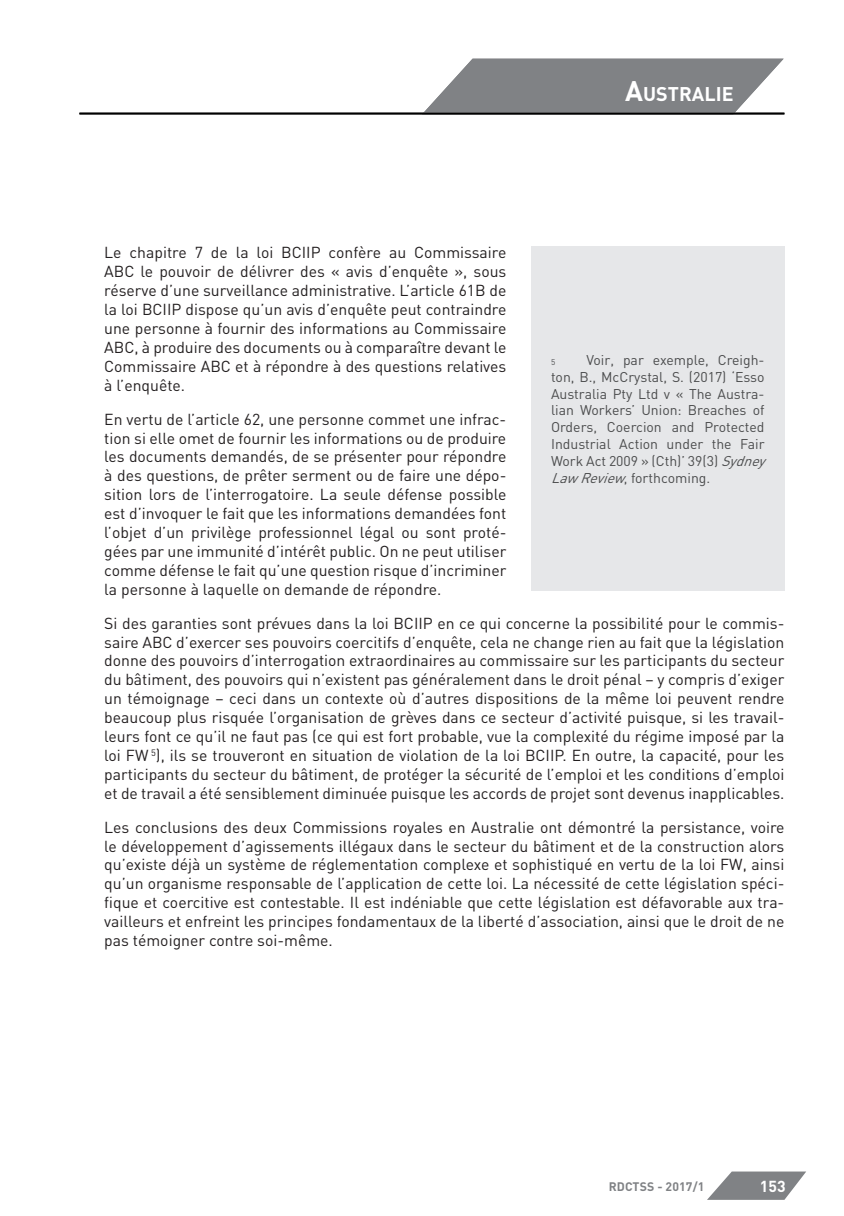
<style>
.page{position:relative;width:844px;height:1216px;background:#fff}
.page>*{position:absolute;margin:0;border:0;box-sizing:border-box;transform-origin:0 0}
.t1{font:700 28px "DIN";color:#fff}
.t2{font:700 19.6px "DIN";color:#fff}
.t3{font:15.75px/18.9px "DIN";color:#231f20;text-align:justify}
.t4{font:700 15.75px "DIN";color:#fff}
.t5{font:14px/16.8px "DIN";color:#4b4c4d}
.t6{font:700 12.25px "DIN";letter-spacing:.01em;color:#808285}
.t7{font:8.05px "DIN";color:#4b4c4d}
.s1{font-size:28px}
.s2{font-size:19.6px}
.s3{font-style:italic}
</style>
<div class="page">
<svg style="left:708px;top:1171px;width:98px;height:28px"></svg>
<svg style="left:422px;top:59px;width:361px;height:54px;background:#909294"></svg>
<hr style="left:79px;top:113px;width:705px;height:1px;background:#000">
<div style="left:531px;top:246px;width:253px;height:344px;background:#e6e7e9"></div>
<p class="t2" style="left:625px;top:81px;width:110px"><span class="s1">A</span>USTRALIE</p>
<h1 class="t1" style="left:640px;top:72px;width:95px">A<span class="s2">LGÉ</span>.....</h1>
<p class="t3" style="left:104px;top:243px;width:403px">Le chapitre 7 de la loi BCIIP confère au Commissaire ABC le pouvoir de délivrer des « avis d’enquête », sous réserve d’une surveillance administrative. L’article 61B de la loi BCIIP dispose qu’un avis d’enquête peut contraindre une personne à fournir des informations au Commissaire ABC, à produire des documents ou à comparaître devant le Commissaire ABC et à répondre à des questions relatives à l’enquête.</p>
<p class="t3" style="left:104px;top:409px;width:403px">En vertu de l’article 62, une personne commet une infrac&shy;tion si elle omet de fournir les informations ou de produire les documents demandés, de se présenter pour répondre à des questions, de prêter serment ou de faire une dépo&shy;sition lors de l’interrogatoire. La seule défense possible est d’invoquer le fait que les informations demandées font l’objet d’un privilège professionnel légal ou sont proté&shy;gées par une immunité d’intérêt public. On ne peut utiliser comme défense le fait qu’une question risque d’incriminer la personne à laquelle on demande de répondre.</p>
<p class="t3" style="left:104px;top:613px;width:681px">Si des garanties sont prévues dans la loi BCIIP en ce qui concerne la possibilité pour le commis&shy;saire ABC d’exercer ses pouvoirs coercitifs d’enquête, cela ne change rien au fait que la législation donne des pouvoirs d’interrogation extraordinaires au commissaire sur les participants du secteur du bâtiment, des pouvoirs qui n’existent pas généralement dans le droit pénal – y compris d’exiger un témoignage – ceci dans un contexte où d’autres dispositions de la même loi peuvent rendre beaucoup plus risquée l’organisation de grèves dans ce secteur d’activité puisque, si les travail&shy;leurs font ce qu’il ne faut pas (ce qui est fort probable, vue la complexité du régime imposé par la loi FW <sup>5</sup>), ils se trouveront en situation de violation de la loi BCIIP. En outre, la capacité, pour les participants du secteur du bâtiment, de protéger la sécurité de l’emploi et les conditions d’emploi et de travail a été sensiblement diminuée puisque les accords de projet sont devenus inapplicables.</p>
<p class="t3" style="left:104px;top:817px;width:681px">Les conclusions des deux Commissions royales en Australie ont démontré la persistance, voire le développement d’agissements illégaux dans le secteur du bâtiment et de la construction alors qu’existe déjà un système de réglementation complexe et sophistiqué en vertu de la loi FW, ainsi qu’un organisme responsable de l’application de cette loi. La nécessité de cette législation spéci&shy;fique et coercitive est contestable. Il est indéniable que cette législation est défavorable aux tra&shy;vailleurs et enfreint les principes fondamentaux de la liberté d’association, ainsi que le droit de ne pas témoigner contre soi-même.</p>
<p class="t5" style="left:551px;top:351px;width:221px;text-indent:35px">Voir, par exemple, Creigh&shy;ton, B., McCrystal, S. (2017) ‘Esso<br>Australia Pty Ltd v « The Austra&shy;lian Workers’ Union: Breaches of<br>Orders, Coercion and Protected<br>Industrial Action under the Fair<br>Work Act 2009 » (Cth)’ 39(3) <span class="s3">Sydney<br>LawReview</span>, forthcoming.</p>
<p class="t7" style="left:551px;top:357px;width:6px">5</p>
<p class="t6" style="left:608px;top:1178px;width:97px">RDCTSS - 2017/1</p>
<p class="t4" style="left:759px;top:1176px;width:27px">153</p>
</div>
